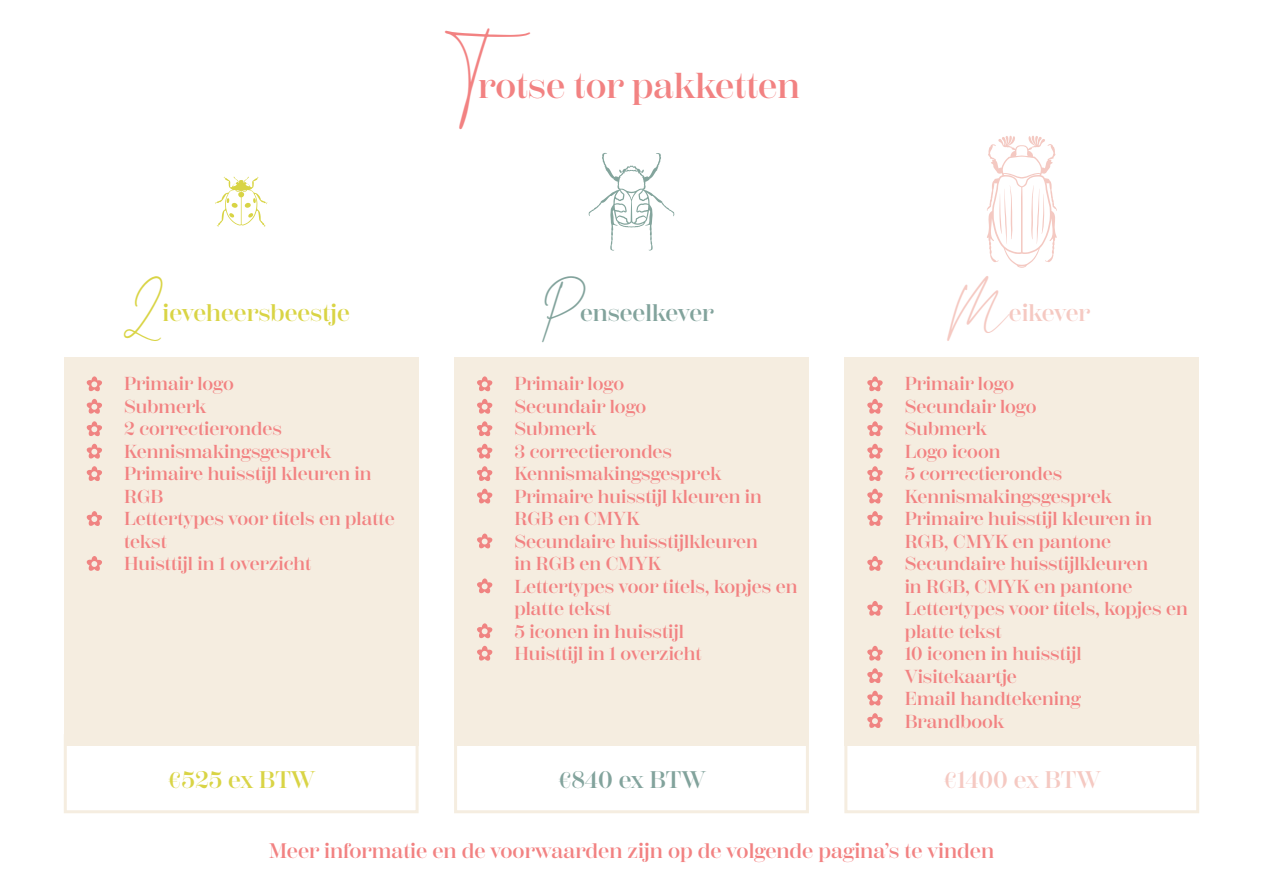
<style>
.page{position:relative;width:1263px;height:893px;background:#fff}
.page>*{position:absolute;margin:0;border:0;box-sizing:border-box;transform-origin:0 0}
.t1{font:600 36px "Scotch Display";color:#f28282}
.t2{font:600 24px "Scotch Display";color:#d9d445}
.t3{font:600 24px "Scotch Display";color:#82a39c}
.t4{font:600 24px "Scotch Display";color:#f5c9c2}
.t5{font:600 21px "Scotch Display";color:#f28282}
.t6{font:600 18.75px/22.5px "Scotch Display";color:#f28282}
.s1{font-family:"Dairyday";font-weight:400}
</style>
<div class="page">
<div style="left:454px;top:357px;width:355px;height:388px;background:#f5ede0"></div>
<div style="left:64px;top:357px;width:355px;height:388px;background:#f5ede0"></div>
<div style="left:844px;top:357px;width:355px;height:388px;background:#f5ede0"></div>
<div style="left:64px;top:734px;width:355px;height:79px;border:3px solid #f5ede0"></div>
<div style="left:454px;top:734px;width:355px;height:79px;border:3px solid #f5ede0"></div>
<div style="left:844px;top:734px;width:355px;height:79px;border:3px solid #f5ede0"></div>
<div style="left:482px;top:376px;width:6px;height:9px;background:#f08482;border-radius:50%"></div>
<svg style="left:477px;top:380px;width:16px;height:12px"></svg>
<svg style="left:481px;top:381px;width:7px;height:7px"></svg>
<div style="left:482px;top:399px;width:6px;height:8px;background:#f08482;border-radius:50%"></div>
<svg style="left:477px;top:402px;width:16px;height:12px"></svg>
<div style="left:481px;top:404px;width:7px;height:6px;background:#f6ece1;border-radius:3px"></div>
<div style="left:482px;top:466px;width:6px;height:8px;background:#f08482;border-radius:50%"></div>
<svg style="left:477px;top:469px;width:16px;height:12px"></svg>
<div style="left:481px;top:471px;width:7px;height:6px;background:#f6ece1;border-radius:3px"></div>
<div style="left:482px;top:489px;width:6px;height:8px;background:#f08482;border-radius:50%"></div>
<svg style="left:477px;top:492px;width:16px;height:12px"></svg>
<svg style="left:481px;top:493px;width:7px;height:7px"></svg>
<div style="left:482px;top:533px;width:6px;height:9px;background:#f08482;border-radius:50%"></div>
<svg style="left:477px;top:537px;width:16px;height:12px"></svg>
<svg style="left:481px;top:538px;width:7px;height:7px"></svg>
<div style="left:482px;top:444px;width:6px;height:8px;background:#f08482;border-radius:50%"></div>
<svg style="left:477px;top:447px;width:16px;height:12px"></svg>
<div style="left:481px;top:448px;width:7px;height:7px;background:#f6ece1;border-radius:3px"></div>
<div style="left:482px;top:421px;width:6px;height:9px;background:#f08482;border-radius:50%"></div>
<svg style="left:477px;top:425px;width:16px;height:12px"></svg>
<div style="left:481px;top:426px;width:7px;height:6px;background:#f6ece1;border-radius:3px"></div>
<div style="left:482px;top:578px;width:6px;height:9px;background:#f08482;border-radius:50%"></div>
<svg style="left:477px;top:582px;width:16px;height:12px"></svg>
<svg style="left:481px;top:583px;width:7px;height:7px"></svg>
<div style="left:482px;top:623px;width:6px;height:9px;background:#f08482;border-radius:50%"></div>
<svg style="left:477px;top:627px;width:16px;height:12px"></svg>
<svg style="left:481px;top:628px;width:7px;height:7px"></svg>
<div style="left:91px;top:376px;width:6px;height:9px;background:#f08482;border-radius:50%"></div>
<svg style="left:86px;top:380px;width:16px;height:12px"></svg>
<svg style="left:91px;top:381px;width:7px;height:7px"></svg>
<div style="left:91px;top:399px;width:6px;height:8px;background:#f08482;border-radius:50%"></div>
<svg style="left:86px;top:402px;width:16px;height:12px"></svg>
<div style="left:91px;top:404px;width:7px;height:6px;background:#f6ece1;border-radius:3px"></div>
<div style="left:91px;top:466px;width:6px;height:8px;background:#f08482;border-radius:50%"></div>
<svg style="left:86px;top:469px;width:16px;height:12px"></svg>
<div style="left:91px;top:471px;width:7px;height:6px;background:#f6ece1;border-radius:3px"></div>
<div style="left:91px;top:511px;width:6px;height:8px;background:#f08482;border-radius:50%"></div>
<svg style="left:86px;top:514px;width:16px;height:12px"></svg>
<div style="left:91px;top:516px;width:7px;height:6px;background:#f6ece1;border-radius:3px"></div>
<div style="left:91px;top:444px;width:6px;height:8px;background:#f08482;border-radius:50%"></div>
<svg style="left:86px;top:447px;width:16px;height:12px"></svg>
<svg style="left:91px;top:448px;width:7px;height:7px"></svg>
<div style="left:91px;top:421px;width:6px;height:9px;background:#f08482;border-radius:50%"></div>
<svg style="left:86px;top:425px;width:16px;height:12px"></svg>
<div style="left:91px;top:426px;width:7px;height:6px;background:#f6ece1;border-radius:3px"></div>
<div style="left:872px;top:376px;width:6px;height:9px;background:#f08482;border-radius:50%"></div>
<svg style="left:867px;top:380px;width:16px;height:12px"></svg>
<div style="left:872px;top:381px;width:6px;height:7px;background:#f6ece1;border-radius:3px"></div>
<div style="left:872px;top:399px;width:6px;height:8px;background:#f08482;border-radius:50%"></div>
<svg style="left:867px;top:402px;width:16px;height:12px"></svg>
<div style="left:872px;top:489px;width:6px;height:8px;background:#f08482;border-radius:50%"></div>
<svg style="left:867px;top:492px;width:16px;height:12px"></svg>
<div style="left:872px;top:493px;width:6px;height:7px;background:#f6ece1;border-radius:3px"></div>
<div style="left:872px;top:511px;width:6px;height:8px;background:#f08482;border-radius:50%"></div>
<svg style="left:867px;top:514px;width:16px;height:12px"></svg>
<div style="left:872px;top:556px;width:6px;height:8px;background:#f08482;border-radius:50%"></div>
<svg style="left:867px;top:559px;width:16px;height:12px"></svg>
<div style="left:872px;top:466px;width:6px;height:8px;background:#f08482;border-radius:50%"></div>
<svg style="left:867px;top:469px;width:16px;height:12px"></svg>
<div style="left:872px;top:421px;width:6px;height:9px;background:#f08482;border-radius:50%"></div>
<svg style="left:867px;top:425px;width:16px;height:12px"></svg>
<div style="left:872px;top:601px;width:6px;height:8px;background:#f08482;border-radius:50%"></div>
<svg style="left:867px;top:604px;width:16px;height:12px"></svg>
<div style="left:872px;top:646px;width:6px;height:8px;background:#f08482;border-radius:50%"></div>
<svg style="left:867px;top:649px;width:16px;height:12px"></svg>
<div style="left:872px;top:668px;width:6px;height:9px;background:#f08482;border-radius:50%"></div>
<svg style="left:867px;top:671px;width:16px;height:12px"></svg>
<div style="left:872px;top:691px;width:6px;height:8px;background:#f08482;border-radius:50%"></div>
<svg style="left:867px;top:694px;width:16px;height:12px"></svg>
<div style="left:872px;top:695px;width:6px;height:7px;background:#f6ece1;border-radius:3px"></div>
<div style="left:872px;top:713px;width:6px;height:8px;background:#f08482;border-radius:50%"></div>
<svg style="left:867px;top:716px;width:16px;height:12px"></svg>
<div style="left:872px;top:444px;width:6px;height:8px;background:#f08482;border-radius:50%"></div>
<svg style="left:867px;top:447px;width:16px;height:12px"></svg>
<div style="left:872px;top:448px;width:6px;height:7px;background:#f6ece1;border-radius:3px"></div>
<div style="left:482px;top:646px;width:6px;height:8px;background:#f08482;border-radius:50%"></div>
<svg style="left:477px;top:649px;width:16px;height:12px"></svg>
<div style="left:481px;top:651px;width:7px;height:6px;background:#f6ece1;border-radius:3px"></div>
<div style="left:91px;top:556px;width:6px;height:8px;background:#f08482;border-radius:50%"></div>
<svg style="left:86px;top:559px;width:16px;height:12px"></svg>
<div style="left:91px;top:561px;width:7px;height:6px;background:#f6ece1;border-radius:3px"></div>
<svg style="left:215px;top:177px;width:53px;height:50px"></svg>
<svg style="left:588px;top:153px;width:86px;height:98px"></svg>
<svg style="left:987px;top:136px;width:70px;height:132px"></svg>
<p class="t2" style="left:132px;top:299px;width:219px"><span class="s1">L</span>ieveheersbeestje</p>
<h1 class="t1" style="left:463px;top:65px;width:338px"><span class="s1">T</span>rotse tor pakketten</h1>
<p class="t3" style="left:549px;top:299px;width:166px"><span class="s1">P</span>enseelkever</p>
<p class="t4" style="left:954px;top:299px;width:138px"><span class="s1">M</span>eikever</p>
<p class="t6" style="left:124px;top:373px;width:272px">Primair logo<br>Submerk<br>2 correctierondes<br>Kennismakingsgesprek<br>Primaire huisstijl kleuren in<br>RGB<br>Lettertypes voor titels en platte tekst<br>Huisttijl in 1 overzicht</p>
<p class="t6" style="left:514px;top:373px;width:285px">Primair logo<br>Secundair logo<br>Submerk<br>3 correctierondes<br>Kennismakingsgesprek<br>Primaire huisstijl kleuren in<br>RGB en CMYK<br>Secundaire huisstijlkleuren<br>in RGB en CMYK<br>Lettertypes voor titels, kopjes en platte tekst<br>5 iconen in huisstijl<br>Huisttijl in 1 overzicht</p>
<p class="t6" style="left:905px;top:373px;width:285px">Primair logo<br>Secundair logo<br>Submerk<br>Logo icoon<br>5 correctierondes<br>Kennismakingsgesprek<br>Primaire huisstijl kleuren in<br>RGB, CMYK en pantone<br>Secundaire huisstijlkleuren<br>in RGB, CMYK en pantone<br>Lettertypes voor titels, kopjes en platte tekst<br>10 iconen in huisstijl<br>Visitekaartje<br>Email handtekening<br>Brandbook</p>
<p class="t2" style="left:168px;top:766px;width:149px">€525 ex BTW</p>
<p class="t3" style="left:558px;top:766px;width:149px">€840 ex BTW</p>
<p class="t4" style="left:944px;top:766px;width:159px">€1400 ex BTW</p>
<p class="t5" style="left:269px;top:838px;width:727px">Meer informatie en de voorwaarden zijn op de volgende pagina’s te vinden</p>
</div>
